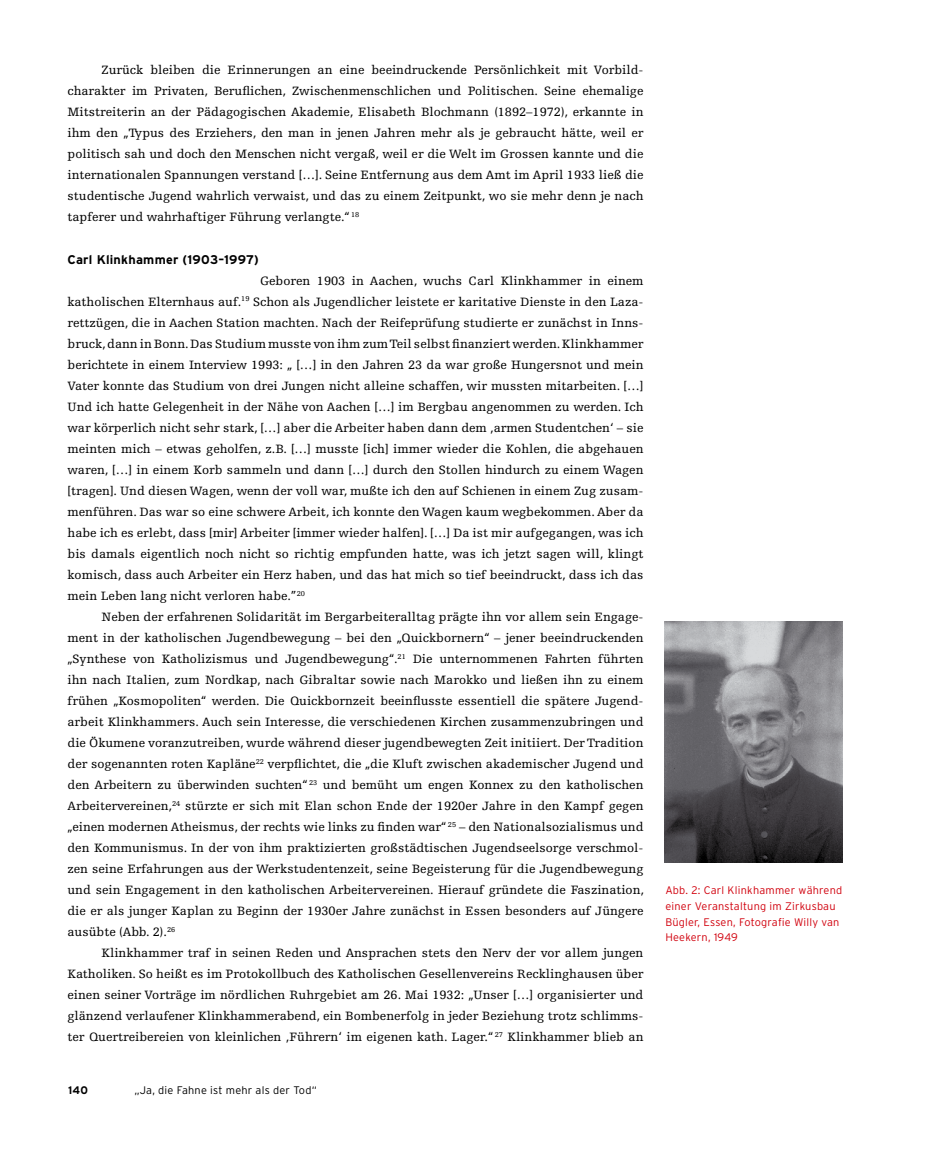
<style>
.page{position:relative;width:936px;height:1149px;background:#fff}
.page>*{position:absolute;margin:0;border:0;box-sizing:border-box;transform-origin:0 0}
.t1{font:12.75px/21px "Egyptienne F";color:#000}
.t2{font:700 12.6px "Interstate";letter-spacing:.02em;color:#000}
.t3{font:300 10.95px/15.8px "Interstate";letter-spacing:.02em;color:#d1000d}
.t4{font:300 10.95px "Interstate";letter-spacing:.02em;color:#000}
.t5{font:700 10.95px "Interstate";color:#000}
</style>
<div class="page">
<img style="left:664px;top:621px;width:178px;height:241px">
<p class="t1" style="left:67px;top:60px;width:577px;text-indent:34px">Zurück bleiben die Erinnerungen an eine beeindruckende Persönlichkeit mit Vorbild&shy;charakter im Privaten, Beruflichen, Zwischenmenschlichen und Politischen. Seine ehemalige Mitstreiterin an der Pädagogischen Akademie, Elisabeth Blochmann (1892–1972), erkannte in ihm den „Typus des Erziehers, den man in jenen Jahren mehr als je gebraucht hätte, weil er politisch sah und doch den Menschen nicht vergaß, weil er die Welt im Grossen kannte und die internationalen Spannungen verstand […]. Seine Entfernung aus dem Amt im April 1933 ließ die studentische Jugend wahrlich verwaist, und das zu einem Zeitpunkt, wo sie mehr denn je nach tapferer und wahrhaftiger Führung verlangte.“ <sup>18</sup></p>
<p class="t2" style="left:68px;top:252px;width:193px">Carl Klinkhammer (1903–1997)</p>
<p class="t1" style="left:68px;top:270px;width:577px;text-align:justify;text-indent:192px">Geboren 1903 in Aachen, wuchs Carl Klinkhammer in einem katholischen Elternhaus auf.<sup>19</sup> Schon als Jugendlicher leistete er karitative Dienste in den Laza&shy;rettzügen, die in Aachen Station machten. Nach der Reifeprüfung studierte er zunächst in Inns&shy;bruck, dann in Bonn. Das Studium musste von ihm zum Teil selbst finanziert werden. Klinkhammer berichtete in einem Interview 1993: „ […] in den Jahren 23 da war große Hungersnot und mein Vater konnte das Studium von drei Jungen nicht alleine schaffen, wir mussten mitarbeiten. […] Und ich hatte Gelegenheit in der Nähe von Aachen […] im Bergbau angenommen zu werden. Ich war körperlich nicht sehr stark, […] aber die Arbeiter haben dann dem ‚armen Studentchen‘ – sie meinten mich – etwas geholfen, z.B. […] musste [ich] immer wieder die Kohlen, die abgehauen waren, […] in einem Korb sammeln und dann […] durch den Stollen hindurch zu einem Wagen [tragen]. Und diesen Wagen, wenn der voll war, mußte ich den auf Schienen in einem Zug zusam&shy;menführen. Das war so eine schwere Arbeit, ich konnte den Wagen kaum wegbekommen. Aber da habe ich es erlebt, dass [mir] Arbeiter [immer wieder halfen]. […] Da ist mir aufgegangen, was ich bis damals eigentlich noch nicht so richtig empfunden hatte, was ich jetzt sagen will, klingt komisch, dass auch Arbeiter ein Herz haben, und das hat mich so tief beeindruckt, dass ich das mein Leben lang nicht verloren habe.”<sup>20</sup></p>
<p class="t1" style="left:67px;top:606px;width:578px;text-indent:34px">Neben der erfahrenen Solidarität im Bergarbeiteralltag prägte ihn vor allem sein Engage&shy;ment in der katholischen Jugendbewegung – bei den „Quickbornern“ – jener beeindruckenden „Synthese von Katholizismus und Jugendbewegung“.<sup>21</sup> Die unternommenen Fahrten führten ihn nach Italien, zum Nordkap, nach Gibraltar sowie nach Marokko und ließen ihn zu einem frühen „Kosmopoliten“ werden. Die Quickbornzeit beeinflusste essentiell die spätere Jugend&shy;arbeit Klinkhammers. Auch sein Interesse, die verschiedenen Kirchen zusammenzubringen und die Ökumene voranzutreiben, wurde während dieser jugendbewegten Zeit initiiert. Der Tradition der sogenannten roten Kapläne<sup>22</sup> verpflichtet, die „die Kluft zwischen akademischer Jugend und den Arbeitern zu überwinden suchten“ <sup>23</sup> und bemüht um engen Konnex zu den katholischen Arbeitervereinen,<sup>24</sup> stürzte er sich mit Elan schon Ende der 1920er Jahre in den Kampf gegen „einen modernen Atheismus, der rechts wie links zu finden war“ <sup>25</sup> – den Nationalsozialismus und den Kommunismus. In der von ihm praktizierten großstädtischen Jugendseelsorge verschmol&shy;zen seine Erfahrungen aus der Werkstudentenzeit, seine Begeisterung für die Jugendbewegung und sein Engagement in den katholischen Arbeitervereinen. Hierauf gründete die Faszination, die er als junger Kaplan zu Beginn der 1930er Jahre zunächst in Essen besonders auf Jüngere ausübte (Abb. 2).<sup>26</sup></p>
<p class="t1" style="left:68px;top:942px;width:577px;text-align:justify;text-indent:34px">Klinkhammer traf in seinen Reden und Ansprachen stets den Nerv der vor allem jungen Katholiken. So heißt es im Protokollbuch des Katholischen Gesellenvereins Recklinghausen über einen seiner Vorträge im nördlichen Ruhrgebiet am 26. Mai 1932: „Unser […] organisierter und glänzend verlaufener Klinkhammerabend, ein Bombenerfolg in jeder Beziehung trotz schlimms&shy;ter Quertreibereien von kleinlichen ‚Führern‘ im eigenen kath. Lager.“ <sup>27</sup> Klinkhammer blieb an</p>
<p class="t5" style="left:68px;top:1083px;width:21px">140</p>
<p class="t4" style="left:134px;top:1083px;width:184px">„Ja, die Fahne ist mehr als der Tod“</p>
<p class="t3" style="left:665px;top:881px;width:178px">Abb. 2: Carl Klinkhammer während einer Veranstaltung im Zirkusbau<br>Bügler, Essen, Fotografie Willy van<br>Heekern, 1949</p>
</div>
